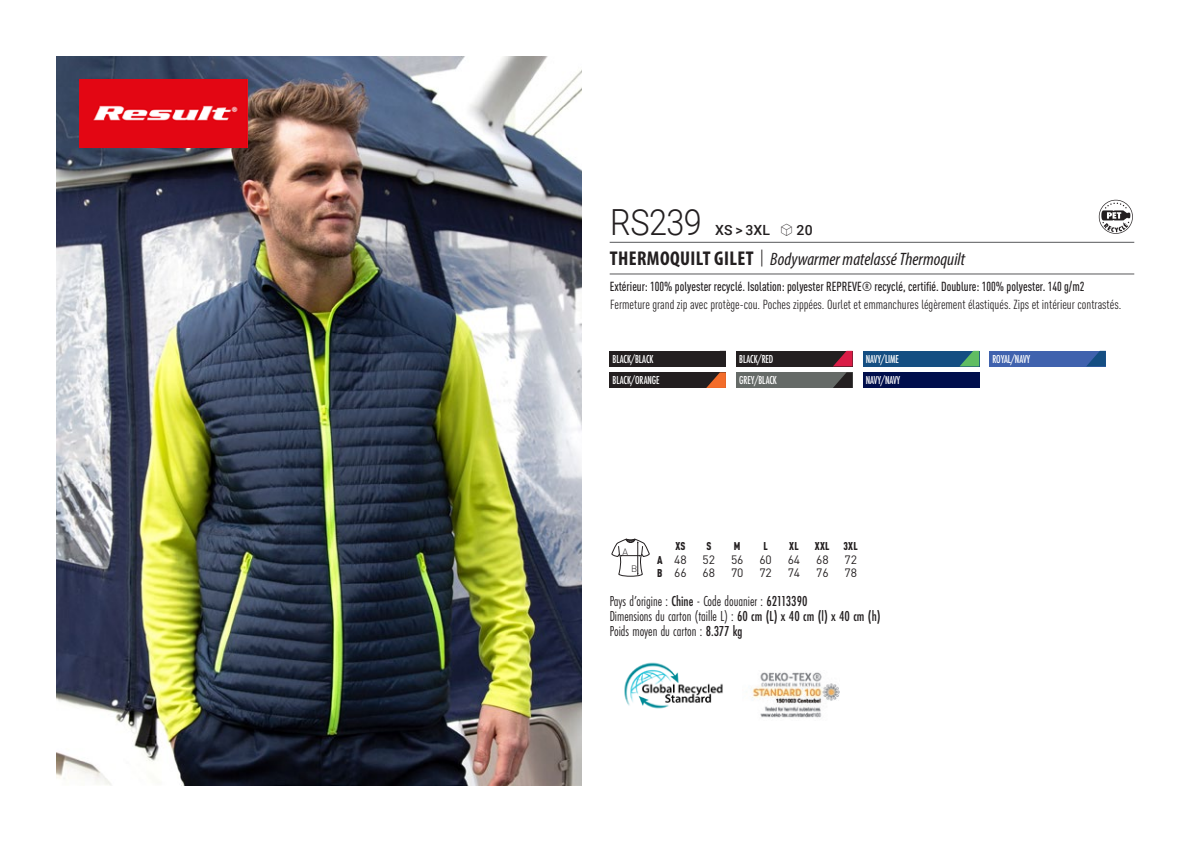
<style>
.page{position:relative;width:1191px;height:842px;background:#fff}
.page>*{position:absolute;margin:0;border:0;box-sizing:border-box;transform-origin:0 0}
.t1{font:300 36px "Roboto";letter-spacing:-.015em;color:#231f20;scale:.9 1}
.t2{font:italic 18px "Myriad Variable Concept";color:#231f20}
.t3{font:15px "Futura PT Cond";color:#231f20;scale:.95 1}
.t4{font:500 14px "Roboto";letter-spacing:.005em;color:#231f20}
.t5{font:condensed 13px "DIN Pro";color:#231f20}
.grammage_2020{font:500 condensed 13px "DIN Pro";color:#231f20;scale:.95 1}
.Coloris_nuancier_bla{font:500 12px "Futura PT Cond";letter-spacing:-.01em;color:#fff;scale:.9 1}
._88_tailles_tab_maig{font:12px "DIN Pro";color:#231f20}
._88_tailles_tab_maig-2{font:900 condensed 11.2px "DIN Pro";letter-spacing:.02em;color:#231f20;scale:.95 1}
.t6{font:300 9.2px "DIN";color:#231f20}
.s1{font-family:"Linotype Shapeshifter";font-weight:400;font-size:16px}
.s2{font-family:"Myriad Pro";font-weight:700;font-style:normal;font-stretch:condensed;font-size:20px}
.s3{font-family:"Roboto Condensed";font-weight:300;font-style:normal;font-size:20px}
.s4{font-weight:900;font-stretch:condensed;font-size:11.2px}
.s5{font-weight:500}
</style>
<div class="page">
<img style="left:57px;top:57px;width:524px;height:728px">
<img style="left:79px;top:79px;width:169px;height:68px">
<div style="left:609px;top:351px;width:117px;height:15px;background:#231f20"></div>
<div style="left:609px;top:372px;width:117px;height:16px;background:#231f20"></div>
<svg style="left:706px;top:372px;width:20px;height:16px"></svg>
<div style="left:736px;top:351px;width:116px;height:15px;background:#231f20"></div>
<svg style="left:833px;top:351px;width:19px;height:15px"></svg>
<div style="left:736px;top:372px;width:116px;height:16px;background:#656a67"></div>
<svg style="left:833px;top:372px;width:19px;height:16px"></svg>
<div style="left:863px;top:351px;width:116px;height:15px;background:#144e82"></div>
<svg style="left:960px;top:351px;width:19px;height:15px"></svg>
<div style="left:863px;top:372px;width:116px;height:16px;background:#000e4c"></div>
<div style="left:989px;top:351px;width:116px;height:15px;background:#4062ae"></div>
<svg style="left:1087px;top:351px;width:18px;height:15px"></svg>
<svg style="left:1098px;top:200px;width:34px;height:34px"></svg>
<svg style="left:611px;top:539px;width:38px;height:37px"></svg>
<img style="left:624px;top:662px;width:99px;height:47px">
<img style="left:752px;top:672px;width:87px;height:46px">
<hr style="left:609px;top:242px;width:525px;height:1px;background:#57585a">
<hr style="left:609px;top:274px;width:525px;height:1px;background:#57585a">
<p class="t1" style="left:610px;top:197px;width:103px">RS239</p>
<p class="t4" style="left:715px;top:220px;width:99px">XS &gt; 3XL <span class="s1">S</span> 20</p>
<p class="t2" style="left:610px;top:249px;width:357px"><span class="s2">THERMOQUILT GILET</span> <span class="s3">|</span> Bodywarmer matelassé Thermoquilt</p>
<p class="grammage_2020" style="left:609px;top:277px;width:501px">Extérieur: 100% polyester recyclé. Isolation: polyester REPREVE® recyclé, certifié. Doublure: 100% polyester. 140 g/m2</p>
<p class="t5" style="left:610px;top:295px;width:512px">Fermeture grand zip avec protège-cou. Poches zippées. Ourlet et emmanchures légèrement élastiqués. Zips et intérieur contrastés.</p>
<p class="Coloris_nuancier_bla" style="left:612px;top:351px;width:47px">BLACK/BLACK</p>
<p class="Coloris_nuancier_bla" style="left:612px;top:373px;width:54px">BLACK/ORANGE</p>
<p class="Coloris_nuancier_bla" style="left:739px;top:351px;width:40px">BLACK/RED</p>
<p class="Coloris_nuancier_bla" style="left:739px;top:373px;width:43px">GREY/BLACK</p>
<p class="Coloris_nuancier_bla" style="left:866px;top:351px;width:38px">NAVY/LIME</p>
<p class="Coloris_nuancier_bla" style="left:866px;top:373px;width:40px">NAVY/NAVY</p>
<p class="t6" style="left:622px;top:546px;width:7px">A</p>
<p class="t6" style="left:631px;top:563px;width:8px">B</p>
<p class="_88_tailles_tab_maig-2" style="left:675px;top:538px;width:12px">XS</p>
<p class="_88_tailles_tab_maig-2" style="left:706px;top:538px;width:7px">S</p>
<p class="_88_tailles_tab_maig-2" style="left:734px;top:538px;width:8px">M</p>
<p class="_88_tailles_tab_maig-2" style="left:763px;top:538px;width:6px">L</p>
<p class="_88_tailles_tab_maig-2" style="left:789px;top:538px;width:12px">XL</p>
<p class="_88_tailles_tab_maig-2" style="left:815px;top:538px;width:46px">XXL 3XL</p>
<p class="_88_tailles_tab_maig" style="left:657px;top:550px;width:31px"><span class="s4">A</span> 48</p>
<p class="_88_tailles_tab_maig" style="left:702px;top:550px;width:14px">52</p>
<p class="_88_tailles_tab_maig" style="left:731px;top:550px;width:14px">56</p>
<p class="_88_tailles_tab_maig" style="left:759px;top:550px;width:14px">60</p>
<p class="_88_tailles_tab_maig" style="left:787px;top:550px;width:14px">64</p>
<p class="_88_tailles_tab_maig" style="left:816px;top:550px;width:14px">68</p>
<p class="_88_tailles_tab_maig" style="left:844px;top:550px;width:14px">72</p>
<p class="_88_tailles_tab_maig" style="left:657px;top:564px;width:31px"><span class="s4">B</span> 66</p>
<p class="_88_tailles_tab_maig" style="left:702px;top:564px;width:14px">68</p>
<p class="_88_tailles_tab_maig" style="left:731px;top:564px;width:14px">70</p>
<p class="_88_tailles_tab_maig" style="left:759px;top:564px;width:14px">72</p>
<p class="_88_tailles_tab_maig" style="left:787px;top:564px;width:14px">74</p>
<p class="_88_tailles_tab_maig" style="left:816px;top:564px;width:14px">76</p>
<p class="_88_tailles_tab_maig" style="left:844px;top:564px;width:14px">78</p>
<p class="t3" style="left:609px;top:592px;width:210px">Pays d’origine : <span class="s5">Chine</span> - Code douanier : <span class="s5">62113390</span></p>
<p class="t3" style="left:609px;top:607px;width:287px">Dimensions du carton (taille L) : <span class="s5">60 cm (L) x 40 cm (l) x 40 cm (h)</span></p>
<p class="t3" style="left:609px;top:622px;width:141px">Poids moyen du carton : <span class="s5">8.377 kg</span></p>
<p class="Coloris_nuancier_bla" style="left:992px;top:351px;width:43px">ROYAL/NAVY</p>
</div>
